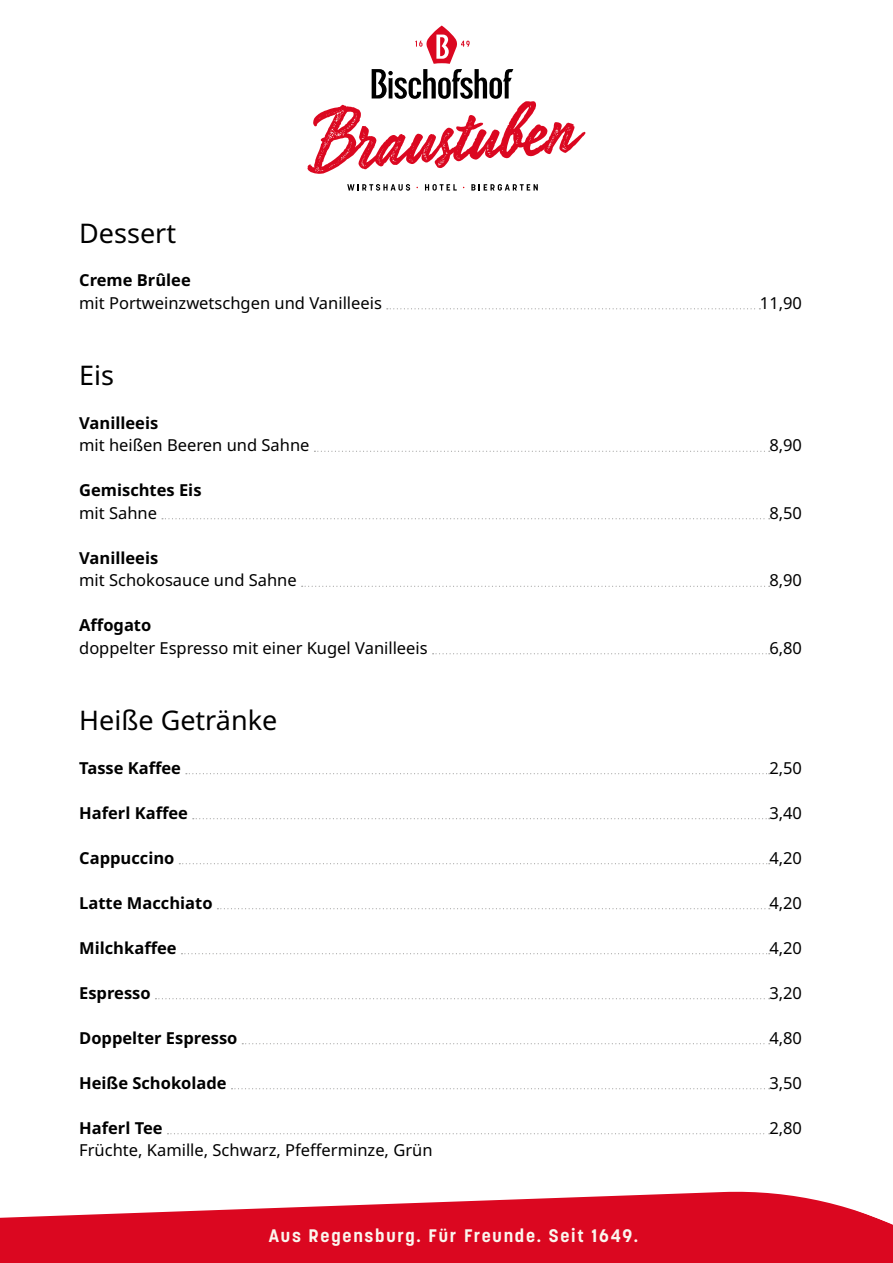
<style>
.page{position:relative;width:893px;height:1263px;background:#fff}
.page>*{position:absolute;margin:0;border:0;box-sizing:border-box;transform-origin:0 0}
.t1{font:27px "Noto Sans";color:#000}
.t2{font:700 18px "Korolev";letter-spacing:.1em;color:#fbf6ee}
.t3{font:16.5px "Noto Sans";color:#000}
.t4{font:700 16.5px "Noto Sans";color:#000}
</style>
<div class="page">
<svg style="left:0;top:1191px;width:893px;height:72px;fill:#db0720"></svg>
<svg style="left:387px;top:308px;width:373px;height:1px"></svg>
<svg style="left:314px;top:451px;width:456px;height:1px"></svg>
<svg style="left:162px;top:518px;width:608px;height:1px"></svg>
<svg style="left:302px;top:586px;width:468px;height:1px"></svg>
<svg style="left:433px;top:653px;width:337px;height:1px"></svg>
<svg style="left:186px;top:773px;width:584px;height:1px"></svg>
<svg style="left:193px;top:818px;width:577px;height:1px"></svg>
<svg style="left:179px;top:863px;width:591px;height:1px"></svg>
<svg style="left:217px;top:908px;width:553px;height:1px"></svg>
<svg style="left:181px;top:953px;width:589px;height:1px"></svg>
<svg style="left:155px;top:998px;width:615px;height:1px"></svg>
<svg style="left:242px;top:1043px;width:528px;height:1px"></svg>
<svg style="left:231px;top:1088px;width:539px;height:1px"></svg>
<svg style="left:167px;top:1133px;width:603px;height:1px"></svg>
<svg style="left:347px;top:184px;width:63px;height:7px"></svg>
<svg style="left:425px;top:184px;width:32px;height:7px"></svg>
<svg style="left:471px;top:184px;width:67px;height:7px"></svg>
<svg style="left:307px;top:26px;width:278px;height:148px"></svg>
<h1 class="t1" style="left:79px;top:214px;width:98px">Dessert</h1>
<p class="t4" style="left:79px;top:269px;width:113px">Creme Brûlee</p>
<p class="t3" style="left:79px;top:291px;width:304px">mit Portweinzwetschgen und Vanilleeis</p>
<p class="t3" style="left:760px;top:291px;width:44px">11,90</p>
<h1 class="t1" style="left:79px;top:356px;width:36px">Eis</h1>
<p class="t4" style="left:79px;top:411px;width:81px">Vanilleeis</p>
<p class="t3" style="left:79px;top:434px;width:232px">mit heißen Beeren und Sahne</p>
<p class="t3" style="left:769px;top:434px;width:34px">8,90</p>
<p class="t4" style="left:79px;top:479px;width:124px">Gemischtes Eis</p>
<p class="t3" style="left:79px;top:501px;width:79px">mit Sahne</p>
<p class="t3" style="left:769px;top:501px;width:34px">8,50</p>
<p class="t4" style="left:79px;top:546px;width:81px">Vanilleeis</p>
<p class="t3" style="left:79px;top:569px;width:219px">mit Schokosauce und Sahne</p>
<p class="t3" style="left:769px;top:569px;width:34px">8,90</p>
<p class="t4" style="left:79px;top:614px;width:74px">Affogato</p>
<p class="t3" style="left:79px;top:636px;width:350px">doppelter Espresso mit einer Kugel Vanilleeis</p>
<p class="t3" style="left:769px;top:636px;width:34px">6,80</p>
<h1 class="t1" style="left:79px;top:701px;width:200px">Heiße Getränke</h1>
<p class="t4" style="left:79px;top:756px;width:103px">Tasse Kaffee</p>
<p class="t3" style="left:769px;top:756px;width:34px">2,50</p>
<p class="t4" style="left:79px;top:801px;width:110px">Haferl Kaffee</p>
<p class="t3" style="left:769px;top:801px;width:34px">3,40</p>
<p class="t4" style="left:79px;top:846px;width:97px">Cappuccino</p>
<p class="t3" style="left:769px;top:846px;width:34px">4,20</p>
<p class="t4" style="left:79px;top:891px;width:135px">Latte Macchiato</p>
<p class="t3" style="left:769px;top:891px;width:34px">4,20</p>
<p class="t4" style="left:79px;top:936px;width:99px">Milchkaffee</p>
<p class="t3" style="left:769px;top:936px;width:34px">4,20</p>
<p class="t4" style="left:79px;top:981px;width:73px">Espresso</p>
<p class="t3" style="left:769px;top:981px;width:34px">3,20</p>
<p class="t4" style="left:79px;top:1026px;width:160px">Doppelter Espresso</p>
<p class="t3" style="left:769px;top:1026px;width:34px">4,80</p>
<p class="t4" style="left:79px;top:1071px;width:149px">Heiße Schokolade</p>
<p class="t3" style="left:769px;top:1071px;width:34px">3,50</p>
<p class="t4" style="left:79px;top:1116px;width:85px">Haferl Tee</p>
<p class="t3" style="left:769px;top:1116px;width:34px">2,80</p>
<p class="t3" style="left:79px;top:1138px;width:355px">Früchte, Kamille, Schwarz, Pfefferminze, Grün</p>
<p class="t2" style="left:269px;top:1224px;width:371px">Aus Regensburg. Für Freunde. Seit 1649.</p>
</div>
